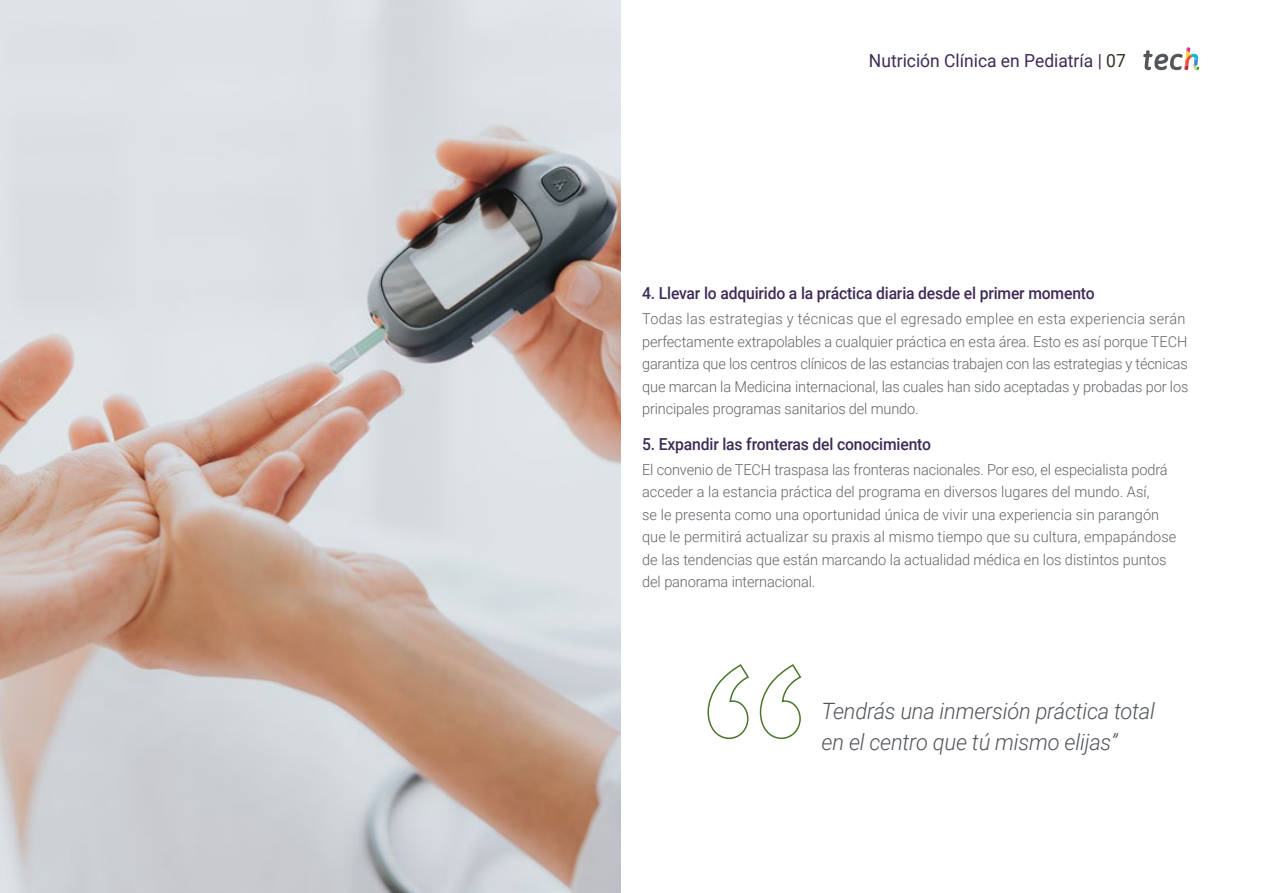
<style>
.page{position:relative;width:1263px;height:893px;background:#fff}
.page>*{position:absolute;margin:0;border:0;box-sizing:border-box;transform-origin:0 0}
.t1{font:italic 300 22.5px/31.5px "Roboto";letter-spacing:-.01em;color:#52555b}
.t2{font:18px "Roboto";color:#3e2b56}
.t3{font:500 16.5px "Roboto";letter-spacing:-.01em;color:#3e2b56;scale:.95 1}
.t4{font:300 15px/22.5px "Roboto";letter-spacing:-.01em;color:#61646a}
.s1{color:#312e20}
</style>
<div class="page">
<img style="left:0;top:0;width:621px;height:893px">
<svg style="left:1143px;top:47px;width:56px;height:24px"></svg>
<svg style="left:707px;top:664px;width:95px;height:76px"></svg>
<p class="t2" style="left:869px;top:48px;width:258px">Nutrición Clínica en Pediatría | <span class="s1">07</span></p>
<p class="t3" style="left:642px;top:282px;width:478px">4. Llevar lo adquirido a la práctica diaria desde el primer momento</p>
<p class="t4" style="left:642px;top:307px;width:548px">Todas las estrategias y técnicas que el egresado emplee en esta experiencia serán perfectamente extrapolables a cualquier práctica en esta área. Esto es así porque TECH garantiza que los centros clínicos de las estancias trabajen con las estrategias y técnicas que marcan la Medicina internacional, las cuales han sido aceptadas y probadas por los principales programas sanitarios del mundo.</p>
<p class="t3" style="left:642px;top:433px;width:306px">5. Expandir las fronteras del conocimiento</p>
<p class="t4" style="left:642px;top:458px;width:536px">El convenio de TECH traspasa las fronteras nacionales. Por eso, el especialista podrá acceder a la estancia práctica del programa en diversos lugares del mundo. Así,<br>se le presenta como una oportunidad única de vivir una experiencia sin parangón que le permitirá actualizar su praxis al mismo tiempo que su cultura, empapándose de las tendencias que están marcando la actualidad médica en los distintos puntos del panorama internacional.</p>
<h1 class="t1" style="left:822px;top:694px;width:335px">Tendrás una inmersión práctica total en el centro que tú mismo elijas”</h1>
</div>
